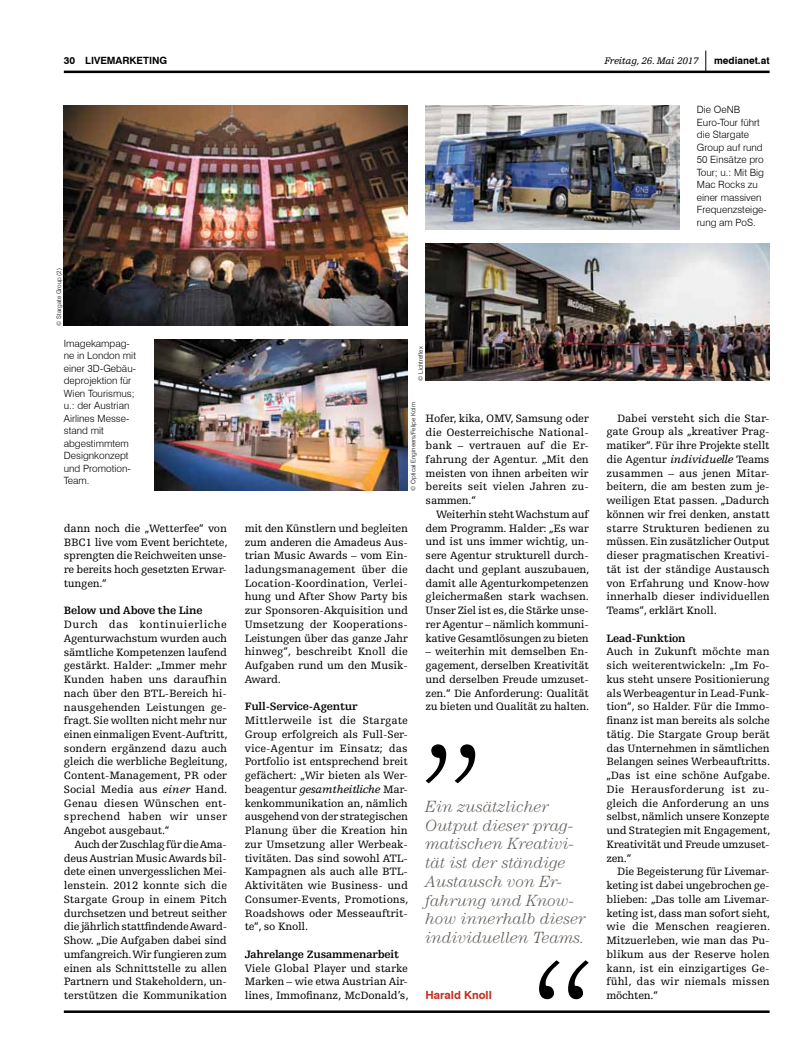
<style>
.page{position:relative;width:798px;height:1063px;background:#fff}
.page>*{position:absolute;margin:0;border:0;box-sizing:border-box;transform-origin:0 0}
.t1{font:italic 300 16.25px/18.8px "Century Std";color:#65605c}
.t2{font:11.25px/13.8px "Egyptienne FLT Std";letter-spacing:-.015em;color:#000;text-align:justify}
.t3{font:700 11.25px "Egyptienne FLT Std";letter-spacing:-.02em;color:#000}
.t4{font:700 11.25px "Swiss 721 BT";color:#c32d1c}
.t5{font:300 10px/12.5px "Swiss 721 BT";color:#000}
.t6{font:700 10px "Swiss 721 BT";color:#000}
.t7{font:italic 10px "Egyptienne FLT Std";letter-spacing:-.02em;color:#000}
.t8{font:300 6.25px "Swiss 721 BT";color:#000}
.s1{font-style:italic}
</style>
<div class="page">
<svg style="left:705px;top:51px;width:1px;height:20px"></svg>
<hr style="left:64px;top:71px;width:705px;height:2px;background:#000">
<hr style="left:64px;top:1010px;width:705px;height:3px;background:#000">
<img style="left:64px;top:106px;width:343px;height:220px">
<img style="left:154px;top:339px;width:253px;height:152px">
<img style="left:425px;top:106px;width:254px;height:123px">
<img style="left:425px;top:243px;width:344px;height:138px">
<svg style="left:425px;top:744px;width:50px;height:39px"></svg>
<svg style="left:539px;top:960px;width:49px;height:39px"></svg>
<p class="t6" style="left:64px;top:55px;width:105px">30 livemarketing</p>
<p class="t7" style="left:604px;top:56px;width:96px">Freitag, 26. Mai 2017</p>
<p class="t6" style="left:713px;top:55px;width:57px">medianet.at</p>
<p class="t8" style="left:55px;top:326px;width:59px;rotate:-90deg">© Stargate Group (2)</p>
<p class="t5" style="left:64px;top:337px;width:74px">Imagekampag&shy;ne in London mit einer 3D-Gebäu&shy;deprojektion für<br>Wien Tourismus; u.: der Austrian<br>Airlines Messe&shy;stand mit abgestimmtem<br>Designkonzept und Promotion-<br>Team.</p>
<p class="t2" style="left:64px;top:521px;width:165px">dann noch die „Wetterfee“ von BBC1 live vom Event berichtete, sprengten die Reichweiten unse&shy;re bereits hoch gesetzten Erwar&shy;tungen.“</p>
<p class="t3" style="left:64px;top:604px;width:140px">Below und Above the Line</p>
<p class="t2" style="left:64px;top:618px;width:165px">Durch das kontinuierliche Agenturwachstum wurden auch sämtliche Kompetenzen laufend gestärkt. Halder: „Immer mehr Kunden haben uns daraufhin nach über den BTL-Bereich hi&shy;nausgehenden Leistungen ge&shy;fragt. Sie wollten nicht mehr nur einen einmaligen Event-Auftritt, sondern ergänzend dazu auch gleich die werbliche Begleitung, Content-Management, PR oder Social Media aus <span class="s1">einer</span> Hand.<br>Genau diesen Wünschen ent&shy;sprechend haben wir unser Angebot ausgebaut.“</p>
<p class="t2" style="left:64px;top:838px;width:165px;text-indent:11px">Auch der Zuschlag für die Ama&shy;deus Austrian Music Awards bil&shy;dete einen unvergesslichen Mei&shy;lenstein. 2012 konnte sich die Stargate Group in einem Pitch durchsetzen und betreut seither die jährlich stattfindende Award-Show. „Die Aufgaben dabei sind umfangreich. Wir fungieren zum einen als Schnittstelle zu allen Partnern und Stakeholdern, un&shy;terstützen die Kommunikation</p>
<p class="t5" style="left:696px;top:103px;width:71px">Die OeNB<br>Euro-Tour führt die Stargate<br>Group auf rund<br>50 Einsätze pro<br>Tour; u.: Mit Big<br>Mac Rocks zu einer massiven<br>Frequenzsteige&shy;rung am PoS.</p>
<p class="t8" style="left:416px;top:381px;width:35px;rotate:-90deg">© Lichtreflex</p>
<p class="t8" style="left:409px;top:491px;width:90px;rotate:-90deg">© Optical Engineers/Felipe Kolm</p>
<p class="t2" style="left:425px;top:411px;width:165px">Hofer, kika, OMV, Samsung oder die Oesterreichische National&shy;bank – vertrauen auf die Er&shy;fahrung der Agentur. „Mit den meisten von ihnen arbeiten wir bereits seit vielen Jahren zu&shy;sammen.“</p>
<p class="t2" style="left:425px;top:508px;width:165px;text-indent:11px">Weiterhin steht Wachstum auf dem Programm. Halder: „Es war und ist uns immer wichtig, un&shy;sere Agentur strukturell durch&shy;dacht und geplant auszubauen, damit alle Agenturkompetenzen gleichermaßen stark wachsen.<br>Unser Ziel ist es, die Stärke unse&shy;rer Agentur – nämlich kommuni&shy;kative Gesamtlösungen zu bieten</p>
<p class="t2" style="left:425px;top:645px;width:165px">– weiterhin mit demselben En&shy;gagement, derselben Kreativität und derselben Freude umzuset&shy;zen.“ Die Anforderung: Qualität zu bieten und Qualität zu halten.</p>
<p class="t2" style="left:244px;top:521px;width:165px">mit den Künstlern und begleiten zum anderen die Amadeus Aus&shy;trian Music Awards – vom Ein&shy;ladungsmanagement über die Location-Koordination, Verlei&shy;hung und After Show Party bis zur Sponsoren-Akquisition und Umsetzung der Kooperations-Leistungen über das ganze Jahr hinweg“, beschreibt Knoll die Aufgaben rund um den Musik-Award.</p>
<p class="t3" style="left:244px;top:701px;width:115px">Full-Service-Agentur</p>
<p class="t2" style="left:244px;top:714px;width:165px">Mittlerweile ist die Stargate Group erfolgreich als Full-Ser&shy;vice-Agentur im Einsatz; das Portfolio ist entsprechend breit gefächert: „Wir bieten als Wer&shy;beagentur <span class="s1">gesamtheitliche</span> Mar&shy;kenkommunikation an, nämlich ausgehend von der strategischen Planung über die Kreation hin zur Umsetzung aller Werbeak&shy;tivitäten. Das sind sowohl ATL-Kampagnen als auch alle BTL-Aktivitäten wie Business- und Consumer-Events, Promotions, Roadshows oder Messeauftrit&shy;te“, so Knoll.</p>
<p class="t3" style="left:244px;top:948px;width:156px">Jahrelange Zusammenarbeit</p>
<p class="t2" style="left:244px;top:961px;width:165px">Viele Global Player und starke Marken – wie etwa Austrian Air&shy;lines, Immofinanz, McDonald’s,</p>
<h1 class="t1" style="left:425px;top:797px;width:162px">Ein zusätzlicher<br>Output dieser prag&shy;matischen Kreativi&shy;tät ist der ständige<br>Austausch von Er&shy;fahrung und Know&shy;how innerhalb dieser individuellen Teams.</h1>
<p class="t4" style="left:425px;top:988px;width:68px">Harald Knoll</p>
<p class="t2" style="left:606px;top:411px;width:165px;text-indent:11px">Dabei versteht sich die Star&shy;gate Group als „kreativer Prag&shy;matiker“. Für ihre Projekte stellt die Agentur <span class="s1">individuelle</span> Teams zusammen – aus jenen Mitar&shy;beitern, die am besten zum je&shy;weiligen Etat passen. „Dadurch können wir frei denken, anstatt starre Strukturen bedienen zu müssen. Ein zusätzlicher Output dieser pragmatischen Kreativi&shy;tät ist der ständige Austausch von Erfahrung und Know-how innerhalb dieser individuellen Teams“, erklärt Knoll.</p>
<p class="t3" style="left:606px;top:632px;width:81px">Lead-Funktion</p>
<p class="t2" style="left:606px;top:645px;width:165px;text-align:left">Auch in Zukunft möchte man sich weiterentwickeln: „Im Fo&shy;kus steht unsere Positionierung als Werbeagentur in Lead-Funk&shy;tion“, so Halder. Für die Immo&shy;finanz ist man bereits als solche tätig. Die Stargate Group berät das Unternehmen in sämtlichen<br>Belangen seines Werbeauftritts. „Das ist eine schöne Aufgabe.<br>Die Herausforderung ist zu&shy;gleich die Anforderung an uns selbst, nämlich unsere Konzepte und Strategien mit Engagement,<br>Kreativität und Freude umzuset&shy;zen.“</p>
<p class="t2" style="left:606px;top:865px;width:165px;text-indent:11px">Die Begeisterung für Livemar&shy;keting ist dabei ungebrochen ge&shy;blieben: „Das tolle am Livemar&shy;keting ist, dass man sofort sieht, wie die Menschen reagieren.<br>Mitzuerleben, wie man das Pu&shy;blikum aus der Reserve holen kann, ist ein einzigartiges Ge&shy;fühl, das wir niemals missen möchten.“</p>
</div>
